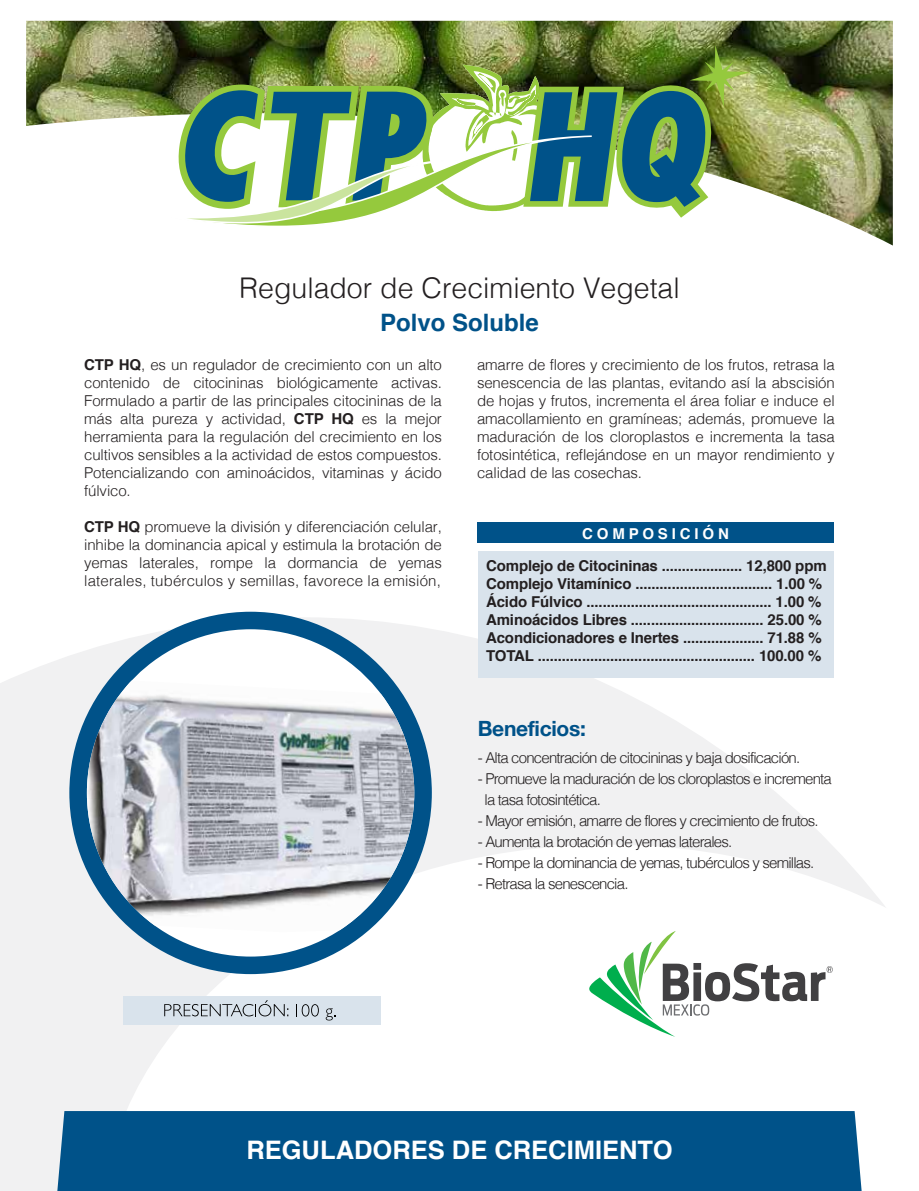
<style>
.page{position:relative;width:919px;height:1191px;background:#fff}
.page>*{position:absolute;margin:0;border:0;box-sizing:border-box;transform-origin:0 0}
.t1{font:300 28.5px "Helvetica";color:#231f20}
.t2{font:700 25.5px "Helvetica";color:#fff}
.t3{font:700 24px "Helvetica";color:#005289}
.t4{font:700 21px "Helvetica Neue";letter-spacing:-.015em;color:#005289}
.t5{font:300 15px/18px "Helvetica";letter-spacing:-.055em;color:#231f20;text-align:justify}
.t6{font:700 15px/18px "Helvetica";letter-spacing:-.01em;color:#231f20}
.t7{font:700 15px "Helvetica";color:#fff}
.s1{font-weight:700}
</style>
<div class="page">
<img style="left:26px;top:21px;width:866px;height:224px">
<svg style="left:0;top:617px;width:834px;height:574px;fill:#f1f1f2"></svg>
<svg style="left:102px;top:844px;width:783px;height:347px"></svg>
<div style="left:57px;top:1111px;width:804px;height:80px;background:#005289"></div>
<div style="left:69px;top:612px;width:363px;height:362px;background:#005289;border-radius:50%"></div>
<div style="left:87px;top:629px;width:327px;height:327px;background:#fff;border-radius:50%"></div>
<img style="left:87px;top:680px;width:327px;height:250px">
<svg style="left:589px;top:931px;width:243px;height:105px"></svg>
<div style="left:123px;top:996px;width:258px;height:28px;background:#d9e3ec"></div>
<svg style="left:164px;top:1000px;width:124px;height:16px"></svg>
<svg style="left:296px;top:1004px;width:23px;height:12px"></svg>
<svg style="left:326px;top:1008px;width:9px;height:12px"></svg>
<div style="left:478px;top:550px;width:355px;height:127px;background:#d9e3ec"></div>
<div style="left:477px;top:522px;width:356px;height:21px;background:#005289"></div>
<svg style="left:178px;top:244px;width:413px;height:1px"></svg>
<img style="left:171px;top:45px;width:578px;height:199px">
<h1 class="t1" style="left:239px;top:264px;width:442px">Regulador de Crecimiento Vegetal</h1>
<h3 class="t3" style="left:380px;top:304px;width:160px">Polvo Soluble</h3>
<p class="t5" style="left:84px;top:354px;width:359px"><span class="s1">CTP HQ</span>, es un regulador de crecimiento con un alto contenido de citocininas biológicamente activas.<br>Formulado a partir de las principales citocininas de la más alta pureza y actividad, <span class="s1">CTP HQ</span> es la mejor herramienta para la regulación del crecimiento en los cultivos sensibles a la actividad de estos compuestos.<br>Potencializando con aminoácidos, vitaminas y ácido fúlvico.</p>
<p class="t5" style="left:84px;top:516px;width:359px"><span class="s1">CTP HQ</span> promueve la división y diferenciación celular, inhibe la dominancia apical y estimula la brotación de yemas laterales, rompe la dormancia de yemas laterales, tubérculos y semillas, favorece la emisión,</p>
<p class="t5" style="left:477px;top:354px;width:359px">amarre de flores y crecimiento de los frutos, retrasa la senescencia de las plantas, evitando así la abscisión de hojas y frutos, incrementa el área foliar e induce el amacollamiento en gramíneas; además, promueve la maduración de los cloroplastos e incrementa la tasa fotosintética, reflejándose en un mayor rendimiento y calidad de las cosechas.</p>
<p class="t7" style="left:582px;top:521px;width:148px">C O M P O S I C I Ó N</p>
<p class="t6" style="left:486px;top:557px;width:342px">Complejo de Citocininas .................... 12,800 ppm Complejo Vitamínico .................................. 1.00 % Ácido Fúlvico .............................................. 1.00 % Aminoácidos Libres ................................. 25.00 % Acondicionadores e Inertes .................... 71.88 % TOTAL ...................................................... 100.00 %</p>
<h3 class="t4" style="left:478px;top:711px;width:110px">Beneficios:</h3>
<p class="t5" style="left:478px;top:747px;width:324px">- Alta concentración de citocininas y baja dosificación.</p>
<p class="t5" style="left:484px;top:767px;width:349px;line-height:21px;text-indent:-7px">- Promueve la maduración de los cloroplastos e incrementa la tasa fotosintética.</p>
<p class="t5" style="left:478px;top:810px;width:342px">- Mayor emisión, amarre de flores y crecimiento de frutos.</p>
<p class="t5" style="left:478px;top:831px;width:256px">- Aumenta la brotación de yemas laterales.</p>
<p class="t5" style="left:478px;top:852px;width:338px">- Rompe la dominancia de yemas, tubérculos y semillas.</p>
<p class="t5" style="left:478px;top:873px;width:152px">- Retrasa la senescencia.</p>
<h2 class="t2" style="left:246px;top:1129px;width:427px">REGULADORES DE CRECIMIENTO</h2>
</div>
